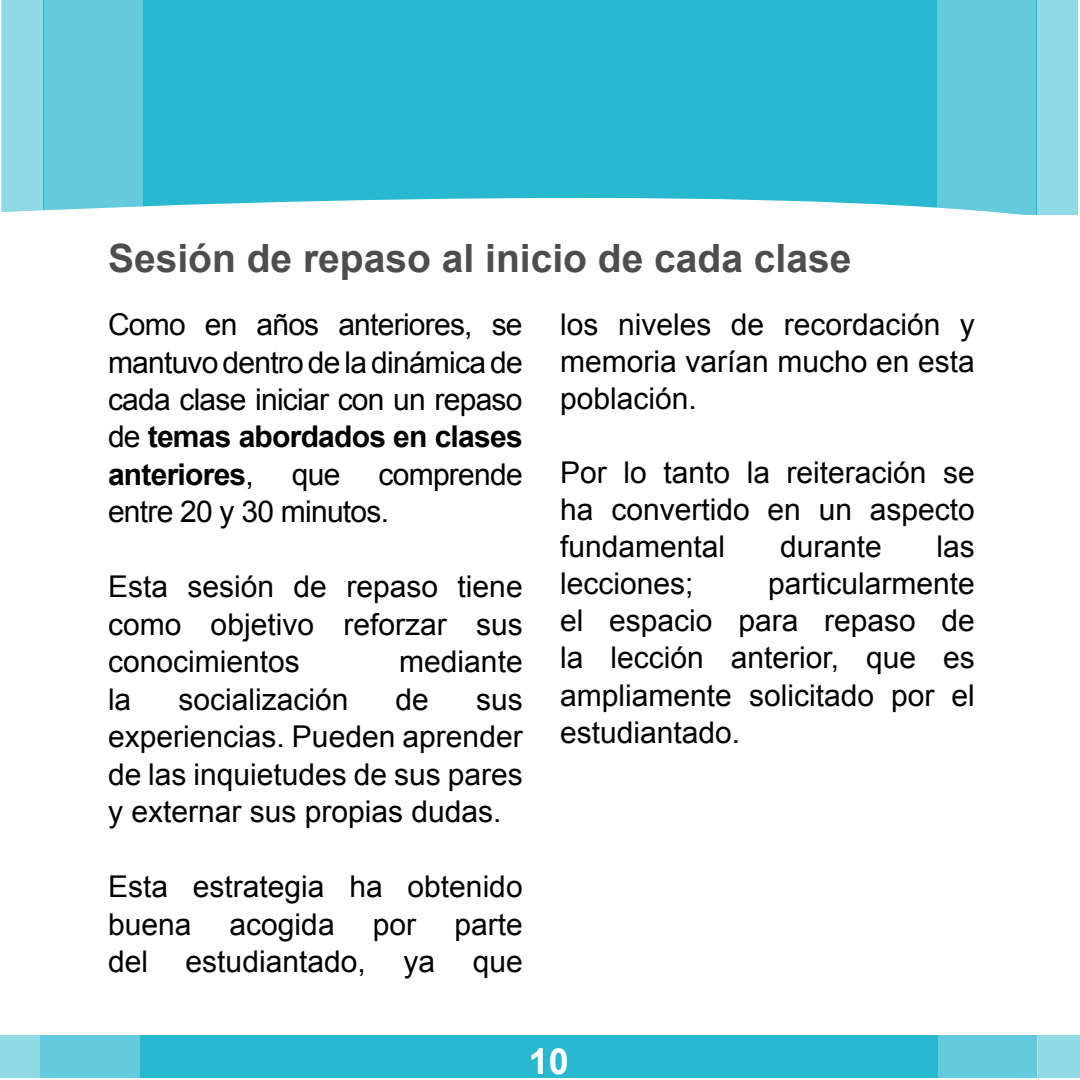
<style>
.page{position:relative;width:1080px;height:1080px;background:#fff}
.page>*{position:absolute;margin:0;border:0;box-sizing:border-box;transform-origin:0 0}
.t1{font:700 39px "Arial";color:#4d4d4f}
.t2{font:700 36px "Arial";color:#fff}
.t3{font:30px/37.5px "Arial";color:#000;text-align:justify}
.t4{font:30px/37.5px "Arial";letter-spacing:-.025em;color:#000}
.s1{font-weight:700}
</style>
<div class="page">
<div style="left:43px;top:0;width:994px;height:215px;background:#28b8d0"></div>
<div style="left:1037px;top:0;width:41px;height:215px;background:#90dae6"></div>
<div style="left:938px;top:0;width:98px;height:215px;background:#63cbdd"></div>
<div style="left:2px;top:0;width:41px;height:214px;background:#90dae6"></div>
<div style="left:44px;top:0;width:98px;height:214px;background:#63cbdd"></div>
<div style="left:0;top:1035px;width:1080px;height:43px;background:#28b8d0"></div>
<div style="left:0;top:1035px;width:40px;height:43px;background:#90dae6"></div>
<div style="left:40px;top:1035px;width:99px;height:43px;background:#63cbdd"></div>
<div style="left:1038px;top:1035px;width:42px;height:43px;background:#90dae6"></div>
<div style="left:938px;top:1035px;width:100px;height:43px;background:#63cbdd"></div>
<h1 class="t1" style="left:108px;top:237px;width:745px">Sesión de repaso al inicio de cada clase</h1>
<p class="t3" style="left:560px;top:306px;width:416px">los niveles de recordación y memoria varían mucho en esta población.</p>
<p class="t3" style="left:108px;top:306px;width:416px">Como en años anteriores, se mantuvo dentro de la dinámica de cada clase iniciar con un repaso de <span class="s1">temas abordados en clases anteriores</span>,</p>
<p class="t3" style="left:560px;top:454px;width:416px">Por lo tanto la reiteración se ha convertido en un aspecto fundamental</p>
<p class="t4" style="left:108px;top:456px;width:416px;text-indent:271px">comprende entre 20 y 30 minutos.</p>
<p class="t3" style="left:292px;top:456px;width:50px">que</p>
<p class="t3" style="left:780px;top:528px;width:103px">durante</p>
<p class="t3" style="left:937px;top:528px;width:40px">las</p>
<p class="t3" style="left:108px;top:568px;width:416px">Esta sesión de repaso tiene como objetivo reforzar sus conocimientos</p>
<p class="t3" style="left:399px;top:643px;width:125px">mediante</p>
<p class="t3" style="left:108px;top:680px;width:25px">la</p>
<p class="t3" style="left:178px;top:680px;width:172px">socialización</p>
<p class="t3" style="left:396px;top:680px;width:35px">de</p>
<p class="t3" style="left:108px;top:680px;width:416px;text-indent:368px">sus experiencias. Pueden aprender de las inquietudes de sus pares y externar sus propias dudas.</p>
<p class="t3" style="left:108px;top:868px;width:416px">Esta estrategia ha obtenido buena</p>
<p class="t3" style="left:230px;top:905px;width:107px">acogida</p>
<p class="t3" style="left:373px;top:905px;width:45px">por</p>
<p class="t3" style="left:454px;top:905px;width:70px">parte</p>
<p class="t3" style="left:108px;top:943px;width:42px">del</p>
<p class="t3" style="left:186px;top:943px;width:182px">estudiantado,</p>
<p class="t3" style="left:403px;top:943px;width:33px">ya</p>
<p class="t3" style="left:473px;top:943px;width:52px">que</p>
<p class="t3" style="left:560px;top:565px;width:416px;text-indent:208px">particularmente el espacio para repaso de la lección anterior, que es ampliamente solicitado por el estudiantado.</p>
<p class="t3" style="left:560px;top:565px;width:135px">lecciones;</p>
<p class="t2" style="left:529px;top:1041px;width:42px">10</p>
</div>
